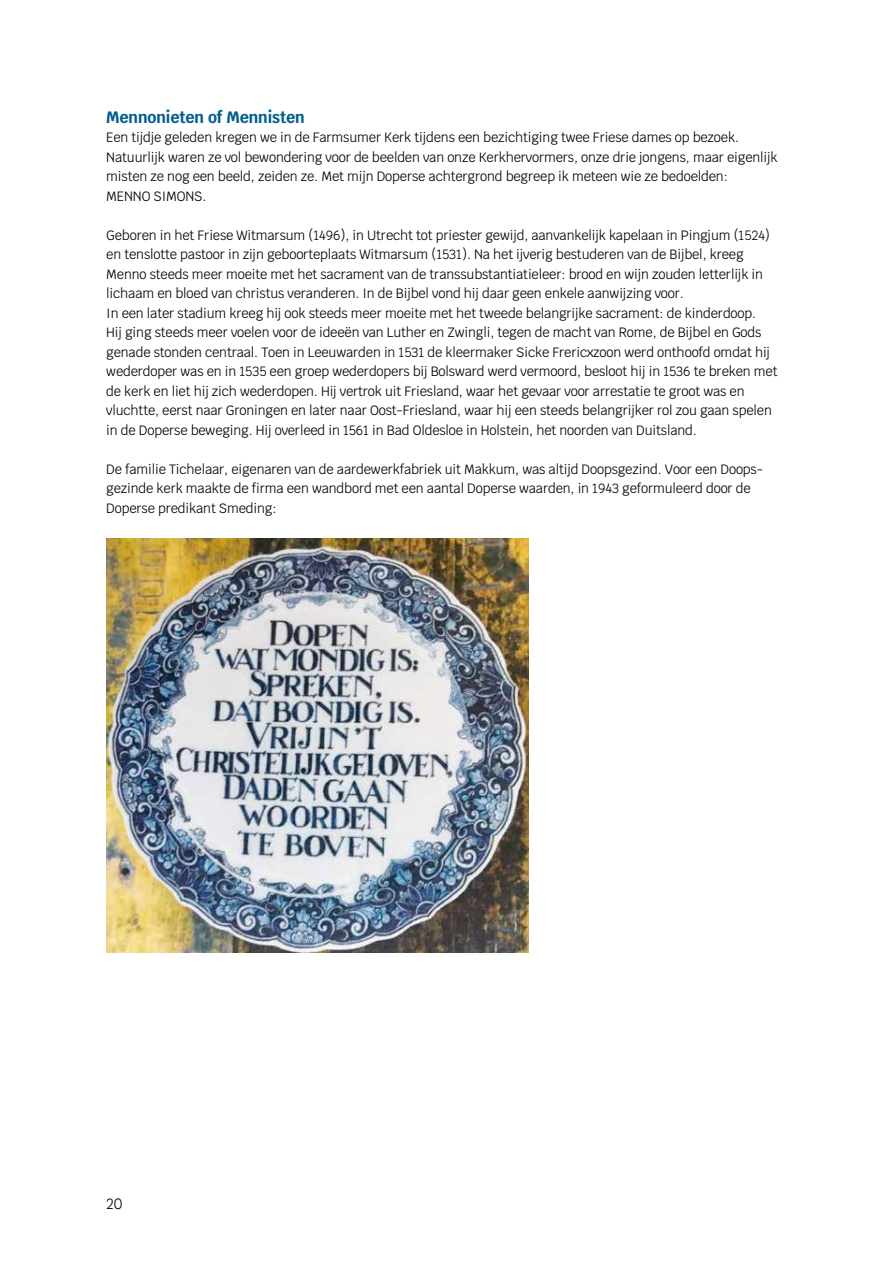
<style>
.page{position:relative;width:893px;height:1263px;background:#fff}
.page>*{position:absolute;margin:0;border:0;box-sizing:border-box;transform-origin:0 0}
.t1{font:700 16.5px "Krub";letter-spacing:-.01em;color:#005d8e;scale:.96 1}
.t2{font:15px "Krub";color:#000;scale:.94 1}
.t3{font:13.5px/19.5px "Krub";letter-spacing:-.01em;color:#000;scale:.96 1}
</style>
<div class="page">
<img style="left:106px;top:538px;width:423px;height:414px">
<p class="t1" style="left:106px;top:108px;width:208px">Mennonieten of Mennisten</p>
<p class="t3" style="left:106px;top:128px;width:701px">Een tijdje geleden kregen we in de Farmsumer Kerk tijdens een bezichtiging twee Friese dames op bezoek.<br>Natuurlijk waren ze vol bewondering voor de beelden van onze Kerkhervormers, onze drie jongens, maar eigenlijk misten ze nog een beeld, zeiden ze. Met mijn Doperse achtergrond begreep ik meteen wie ze bedoelden:<br>MENNO SIMONS.</p>
<p class="t3" style="left:106px;top:225px;width:701px">Geboren in het Friese Witmarsum (1496), in Utrecht tot priester gewijd, aanvankelijk kapelaan in Pingjum (1524) en tenslotte pastoor in zijn geboorteplaats Witmarsum (1531). Na het ijverig bestuderen van de Bijbel, kreeg Menno steeds meer moeite met het sacrament van de transsubstantiatieleer: brood en wijn zouden letterlijk in lichaam en bloed van christus veranderen. In de Bijbel vond hij daar geen enkele aanwijzing voor.<br>In een later stadium kreeg hij ook steeds meer moeite met het tweede belangrijke sacrament: de kinderdoop.<br>Hij ging steeds meer voelen voor de ideeën van Luther en Zwingli, tegen de macht van Rome, de Bijbel en Gods genade stonden centraal. Toen in Leeuwarden in 1531 de kleermaker Sicke Frericxzoon werd onthoofd omdat hij wederdoper was en in 1535 een groep wederdopers bij Bolsward werd vermoord, besloot hij in 1536 te breken met de kerk en liet hij zich wederdopen. Hij vertrok uit Friesland, waar het gevaar voor arrestatie te groot was en vluchtte, eerst naar Groningen en later naar Oost-Friesland, waar hij een steeds belangrijker rol zou gaan spelen in de Doperse beweging. Hij overleed in 1561 in Bad Oldesloe in Holstein, het noorden van Duitsland.</p>
<p class="t3" style="left:106px;top:459px;width:685px">De familie Tichelaar, eigenaren van de aardewerkfabriek uit Makkum, was altijd Doopsgezind. Voor een Doops&shy;gezinde kerk maakte de firma een wandbord met een aantal Doperse waarden, in 1943 geformuleerd door de<br>Doperse predikant Smeding:</p>
<p class="t2" style="left:106px;top:1191px;width:19px">20</p>
</div>
